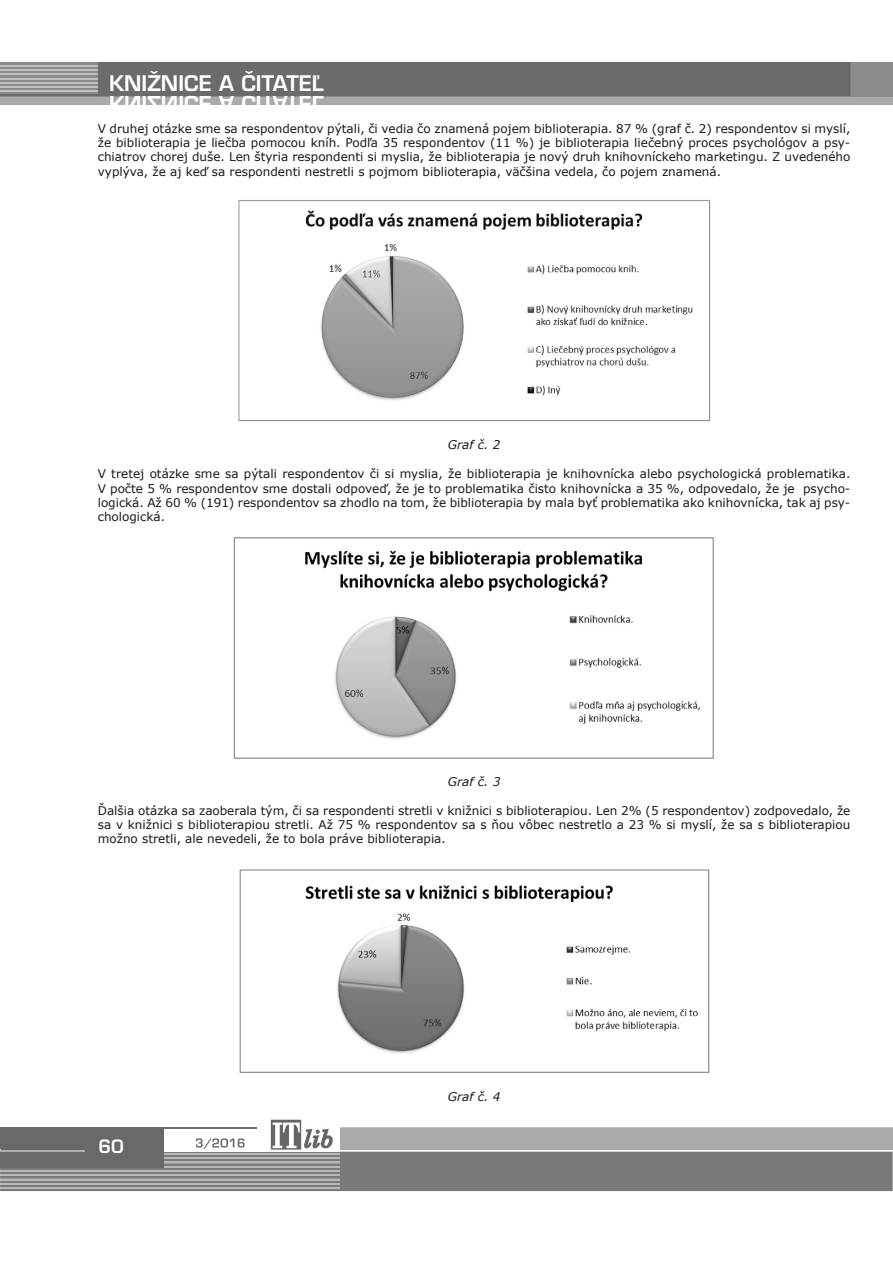
<style>
.page{position:relative;width:893px;height:1263px;background:#fff}
.page>*{position:absolute;margin:0;border:0;box-sizing:border-box;transform-origin:0 0}
.t1{font:21px "Euromode CE Bold";color:#fff}
.t2{font:18px "Euromode CE Bold";color:#fff}
.t3{font:12px/14.4px "Verdana";color:#191919;text-align:justify}
.t4{font:italic 12px "Verdana";color:#191919}
</style>
<div class="page">
<div style="left:0;top:62px;width:893px;height:43px;background:#aaa"></div>
<div style="left:0;top:62px;width:893px;height:34px;background:#8c8c8c"></div>
<div style="left:98px;top:62px;width:752px;height:34px;background:#6b6b6b"></div>
<hr style="left:0;top:95px;width:98px;height:1px;background:#6b6b6b">
<hr style="left:0;top:91px;width:98px;height:1px;background:#c1c1c1">
<hr style="left:0;top:86px;width:98px;height:2px;background:#c1c1c1">
<hr style="left:0;top:82px;width:98px;height:2px;background:#c1c1c1">
<hr style="left:0;top:78px;width:98px;height:1px;background:#c1c1c1">
<hr style="left:0;top:74px;width:98px;height:1px;background:#c1c1c1">
<hr style="left:0;top:69px;width:98px;height:2px;background:#c1c1c1">
<hr style="left:0;top:65px;width:98px;height:2px;background:#c1c1c1">
<svg style="left:340px;top:1127px;width:553px;height:64px;background:#acacac"></svg>
<hr style="left:0;top:1150px;width:893px;height:1px;background:#fff">
<hr style="left:164px;top:1127px;width:93px;height:2px;background:#707070">
<img style="left:270px;top:1119px;width:62px;height:19px">
<svg style="left:0;top:1138px;width:892px;height:53px;background:#8d8d8d"></svg>
<hr style="left:0;top:1187px;width:340px;height:2px;background:#b8b8b8">
<hr style="left:0;top:1183px;width:340px;height:1px;background:#b8b8b8">
<hr style="left:0;top:1179px;width:340px;height:1px;background:#b8b8b8">
<hr style="left:0;top:1174px;width:340px;height:2px;background:#b8b8b8">
<hr style="left:0;top:1170px;width:340px;height:2px;background:#b8b8b8">
<hr style="left:0;top:1166px;width:340px;height:1px;background:#b8b8b8">
<hr style="left:0;top:1162px;width:340px;height:1px;background:#b8b8b8">
<hr style="left:0;top:1157px;width:340px;height:2px;background:#b8b8b8">
<hr style="left:0;top:1153px;width:340px;height:2px;background:#b8b8b8">
<div style="left:0;top:1127px;width:164px;height:41px;background:#696969"></div>
<hr style="left:0;top:1150px;width:84px;height:1px;background:#aeaeae">
<img style="left:238px;top:200px;width:473px;height:222px">
<img style="left:233px;top:537px;width:481px;height:222px">
<img style="left:239px;top:869px;width:471px;height:204px">
<h1 class="t1" style="left:109px;top:73px;width:216px">KKNNIIŽŽNNIICCEE AA ČČIITTAATTEEĽĽ</h1>
<p class="t3" style="left:98px;top:121px;width:754px">V druhej otázke sme sa respondentov pýtali, či vedia čo znamená pojem biblioterapia. 87 % (graf č. 2) respondentov si myslí, že biblioterapia je liečba pomocou kníh. Podľa 35 respondentov (11 %) je biblioterapia liečebný proces psychológov a psy&shy;chiatrov chorej duše. Len štyria respondenti si myslia, že biblioterapia je nový druh knihovníckeho marketingu. Z uvedeného vyplýva, že aj keď sa respondenti nestretli s pojmom biblioterapia, väčšina vedela, čo pojem znamená.</p>
<p class="t4" style="left:448px;top:437px;width:54px">Graf č. 2</p>
<p class="t3" style="left:98px;top:466px;width:754px">V tretej otázke sme sa pýtali respondentov či si myslia, že biblioterapia je knihovnícka alebo psychologická problematika.<br>V počte 5 % respondentov sme dostali odpoveď, že je to problematika čisto knihovnícka a 35 %, odpovedalo, že je psycho&shy;logická. Až 60 % (191) respondentov sa zhodlo na tom, že biblioterapia by mala byť problematika ako knihovnícka, tak aj psy&shy;chologická.</p>
<p class="t4" style="left:448px;top:774px;width:54px">Graf č. 3</p>
<p class="t3" style="left:98px;top:803px;width:754px">Ďalšia otázka sa zaoberala tým, či sa respondenti stretli v knižnici s biblioterapiou. Len 2% (5 respondentov) zodpovedalo, že sa v knižnici s biblioterapiou stretli. Až 75 % respondentov sa s ňou vôbec nestretlo a 23 % si myslí, že sa s biblioterapiou možno stretli, ale nevedeli, že to bola práve biblioterapia.</p>
<h2 class="t2" style="left:98px;top:1135px;width:27px">60</h2>
<p class="t4" style="left:448px;top:1089px;width:54px">Graf č. 4</p>
</div>
